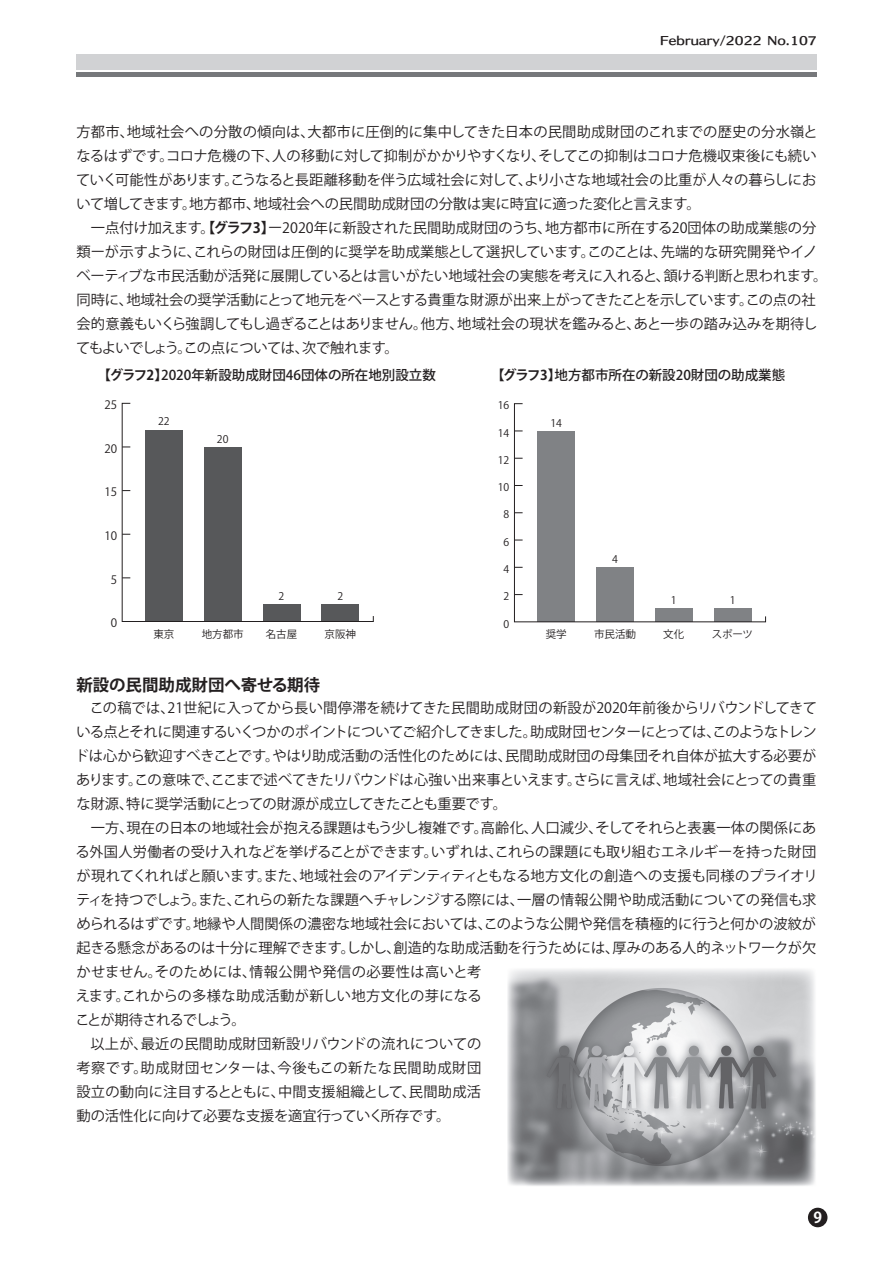
<style>
.page{position:relative;width:893px;height:1263px;background:#fff}
.page>*{position:absolute;margin:0;border:0;box-sizing:border-box;transform-origin:0 0}
.t1{font:700 16.5px "Koz Go Pro";letter-spacing:-.005em;color:#231f20}
.t2{font:700 15px "Koz Go Pro";color:#fff}
.t3{font:14.25px/24px "Koz Go Pro";color:#231f20}
.t4{font:500 13.5px "Koz Go Pro";color:#231f20}
.t5{font:12px "C4 Gothic Duex HDL E";color:#231f20}
.t6{font:11.55px "Koz Go Pro";color:#231f20}
.t7{font:10.5px "Koz Go Pro";color:#231f20}
.s1{font-weight:700}
</style>
<div class="page">
<img style="left:507px;top:969px;width:309px;height:217px">
<svg style="left:514px;top:403px;width:252px;height:220px"></svg>
<svg style="left:121px;top:403px;width:253px;height:219px"></svg>
<div style="left:808px;top:1208px;width:19px;height:19px;background:#231f20;border-radius:50%"></div>
<div style="left:77px;top:54px;width:740px;height:15px;background:#d1d2d4"></div>
<div style="left:77px;top:72px;width:740px;height:5px;background:#76787b"></div>
<p class="t5" style="left:660px;top:34px;width:158px">February/2022 No.107</p>
<p class="t3" style="left:76px;top:120px;width:753px">方都市、地域社会への分散の傾向は、大都市に圧倒的に集中してきた日本の民間助成財団のこれまでの歴史の分水嶺となるはずです。コロナ危機の下、人の移動に対して抑制がかかりやすくなり、そしてこの抑制はコロナ危機収束後にも続いていく可能性があります。こうなると長距離移動を伴う広域社会に対して、より小さな地域社会の比重が人々の暮らしにおいて増してきます。地方都市、地域社会への民間助成財団の分散は実に時宜に適った変化と言えます。<br>　一点付け加えます。<span class="s1">【グラフ3】</span>ー2020年に新設された民間助成財団のうち、地方都市に所在する20団体の助成業態の分類ーが示すように、これらの財団は圧倒的に奨学を助成業態として選択しています。このことは、先端的な研究開発やイノベーティブな市民活動が活発に展開しているとは言いがたい地域社会の実態を考えに入れると、頷ける判断と思われます。同時に、地域社会の奨学活動にとって地元をベースとする貴重な財源が出来上がってきたことを示しています。この点の社会的意義もいくら強調してもし過ぎることはありません。他方、地域社会の現状を鑑みると、あと一歩の踏み込みを期待してもよいでしょう。この点については、次で触れます。</p>
<p class="t4" style="left:98px;top:367px;width:340px"><span class="s1">【グラフ2】</span>2020年新設助成財団46団体の所在地別設立数</p>
<p class="t4" style="left:491px;top:367px;width:296px"><span class="s1">【グラフ3】</span>地方都市所在の新設20財団の助成業態</p>
<p class="t6" style="left:104px;top:397px;width:14px">25</p>
<p class="t6" style="left:104px;top:441px;width:14px">20</p>
<p class="t6" style="left:104px;top:485px;width:14px">15</p>
<p class="t6" style="left:104px;top:528px;width:14px">10</p>
<p class="t6" style="left:111px;top:572px;width:8px">5</p>
<p class="t6" style="left:111px;top:615px;width:8px">0</p>
<p class="t7" style="left:158px;top:415px;width:13px">22</p>
<p class="t7" style="left:217px;top:432px;width:13px">20</p>
<p class="t7" style="left:279px;top:589px;width:7px">2</p>
<p class="t7" style="left:337px;top:589px;width:7px">2</p>
<p class="t7" style="left:153px;top:627px;width:22px">東京</p>
<p class="t7" style="left:202px;top:627px;width:43px">地方都市</p>
<p class="t7" style="left:266px;top:627px;width:33px">名古屋</p>
<p class="t7" style="left:325px;top:627px;width:33px">京阪神</p>
<p class="t7" style="left:498px;top:399px;width:13px">16</p>
<p class="t7" style="left:498px;top:426px;width:13px">14</p>
<p class="t7" style="left:498px;top:453px;width:13px">12</p>
<p class="t7" style="left:498px;top:481px;width:13px">10</p>
<p class="t7" style="left:504px;top:508px;width:7px">8</p>
<p class="t7" style="left:504px;top:535px;width:7px">6</p>
<p class="t7" style="left:504px;top:562px;width:7px">4</p>
<p class="t7" style="left:504px;top:590px;width:7px">2</p>
<p class="t7" style="left:504px;top:617px;width:7px">0</p>
<p class="t7" style="left:550px;top:416px;width:13px">14</p>
<p class="t7" style="left:612px;top:552px;width:7px">4</p>
<p class="t7" style="left:671px;top:593px;width:7px">1</p>
<p class="t7" style="left:730px;top:593px;width:7px">1</p>
<p class="t7" style="left:546px;top:627px;width:22px">奨学</p>
<p class="t7" style="left:594px;top:627px;width:43px">市民活動</p>
<p class="t7" style="left:663px;top:627px;width:22px">文化</p>
<p class="t7" style="left:712px;top:627px;width:43px">スポーツ</p>
<p class="t1" style="left:76px;top:674px;width:245px">新設の民間助成財団へ寄せる期待</p>
<p class="t3" style="left:75px;top:696px;width:744px">　この稿では、21世紀に入ってから長い間停滞を続けてきた民間助成財団の新設が2020年前後からリバウンドしてきている点とそれに関連するいくつかのポイントについてご紹介してきました。助成財団センターにとっては、このようなトレンドは心から歓迎すべきことです。やはり助成活動の活性化のためには、民間助成財団の母集団それ自体が拡大する必要があります。この意味で、ここまで述べてきたリバウンドは心強い出来事といえます。さらに言えば、地域社会にとっての貴重な財源、特に奨学活動にとっての財源が成立してきたことも重要です。<br>　一方、現在の日本の地域社会が抱える課題はもう少し複雑です。高齢化、人口減少、そしてそれらと表裏一体の関係にある外国人労働者の受け入れなどを挙げることができます。いずれは、これらの課題にも取り組むエネルギーを持った財団が現れてくれればと願います。また、地域社会のアイデンティティともなる地方文化の創造への支援も同様のプライオリティを持つでしょう。また、これらの新たな課題へチャレンジする際には、一層の情報公開や助成活動についての発信も求められるはずです。地縁や人間関係の濃密な地域社会においては、このような公開や発信を積極的に行うと何かの波紋が起きる懸念があるのは十分に理解できます。しかし、創造的な助成活動を行うためには、厚みのある人的ネットワークが欠かせません。そのためには、情報公開や発信の必要性は高いと考<br>えます。これからの多様な助成活動が新しい地方文化の芽になる<br>ことが期待されるでしょう。<br>　以上が、最近の民間助成財団新設リバウンドの流れについての<br>考察です。助成財団センターは、今後もこの新たな民間助成財団<br>設立の動向に注目するとともに、中間支援組織として、民間助成活<br>動の活性化に向けて必要な支援を適宜行っていく所存です。</p>
<p class="t2" style="left:813px;top:1208px;width:10px">9</p>
</div>
